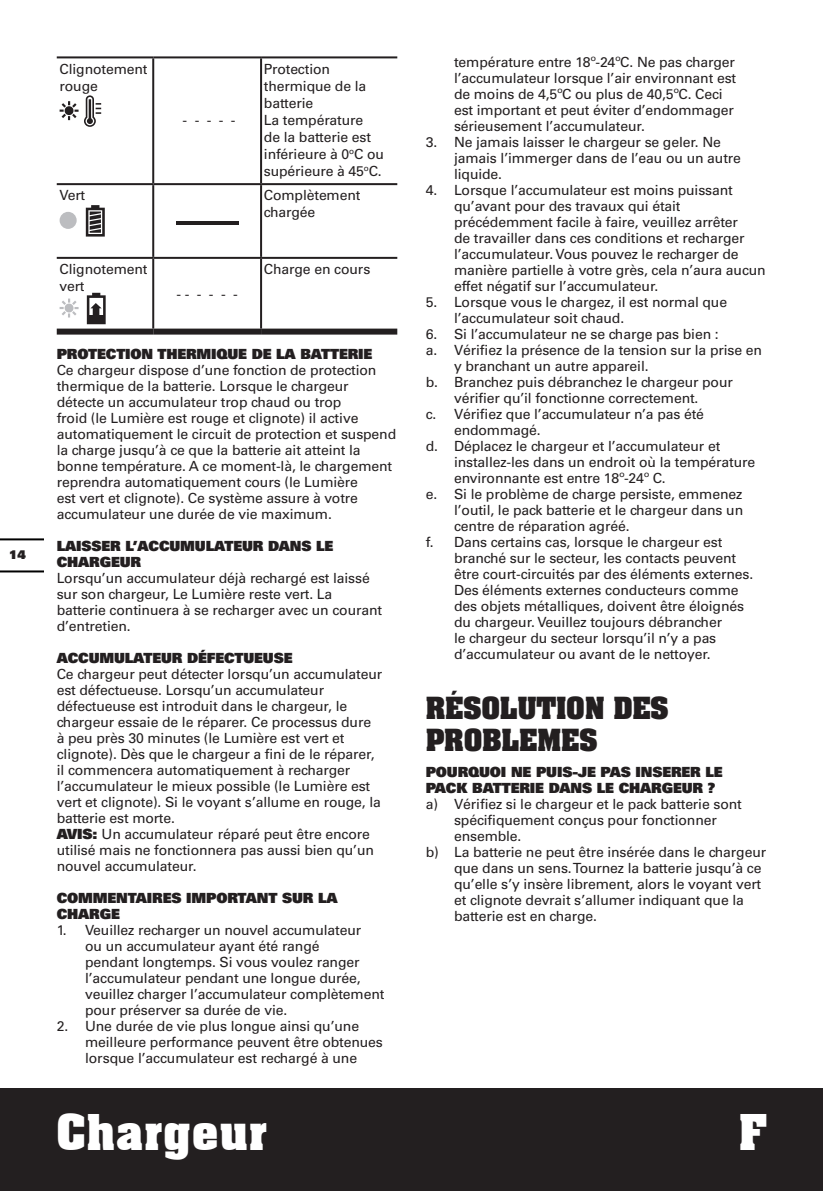
<style>
.page{position:relative;width:823px;height:1191px;background:#fff}
.page>*{position:absolute;margin:0;border:0;box-sizing:border-box;transform-origin:0 0}
.t1{font:700 48px "Aachen BT";color:#fff}
.t2{font:700 26px/32px "Aachen";letter-spacing:-.01em;color:#231f20}
.t3{font:14px/16px "Univers";letter-spacing:-.01em;color:#231f20}
.t4{font:900 14px/16px "Univers";letter-spacing:-.01em;color:#231f20}
.t5{font:900 12px "Univers";color:#231f20}
.s1{font-weight:900}
</style>
<div class="page">
<div style="left:0;top:1089px;width:822px;height:102px;background:#231f20"></div>
<hr style="left:0;top:570px;width:43px;height:2px;background:#000">
<hr style="left:0;top:538px;width:43px;height:2px;background:#000">
<hr style="left:57px;top:56px;width:96px;height:2px;background:#231f20">
<hr style="left:153px;top:56px;width:108px;height:2px;background:#231f20">
<hr style="left:152px;top:58px;width:2px;height:125px;background:#231f20">
<hr style="left:261px;top:56px;width:136px;height:2px;background:#231f20">
<hr style="left:260px;top:58px;width:2px;height:125px;background:#231f20">
<hr style="left:57px;top:183px;width:96px;height:2px;background:#231f20">
<hr style="left:153px;top:183px;width:108px;height:2px;background:#231f20">
<hr style="left:152px;top:185px;width:2px;height:72px;background:#231f20">
<hr style="left:261px;top:183px;width:136px;height:2px;background:#231f20">
<hr style="left:260px;top:185px;width:2px;height:72px;background:#231f20">
<hr style="left:152px;top:259px;width:2px;height:69px;background:#231f20">
<hr style="left:260px;top:259px;width:2px;height:69px;background:#231f20">
<div style="left:57px;top:328px;width:96px;height:6px;background:#231f20"></div>
<div style="left:153px;top:328px;width:108px;height:6px;background:#231f20"></div>
<div style="left:261px;top:328px;width:136px;height:6px;background:#231f20"></div>
<hr style="left:57px;top:257px;width:96px;height:2px;background:#231f20">
<hr style="left:153px;top:257px;width:108px;height:2px;background:#231f20">
<hr style="left:261px;top:257px;width:136px;height:2px;background:#231f20">
<svg style="left:60px;top:101px;width:18px;height:19px"></svg>
<svg style="left:84px;top:95px;width:17px;height:32px"></svg>
<div style="left:60px;top:212px;width:17px;height:17px;background:#bcbdc0;border-radius:50%"></div>
<svg style="left:86px;top:205px;width:19px;height:31px"></svg>
<hr style="left:176px;top:221px;width:62px;height:4px;background:#231f20">
<svg style="left:60px;top:298px;width:18px;height:19px"></svg>
<svg style="left:87px;top:293px;width:19px;height:31px"></svg>
<div style="left:88px;top:315px;width:16px;height:8px;background:#231f20"></div>
<p class="t5" style="left:9px;top:546px;width:18px">14</p>
<p class="t3" style="left:60px;top:60px;width:89px;line-height:17px">Clignotement rouge</p>
<p class="t3" style="left:182px;top:112px;width:54px">- - - - -</p>
<p class="t3" style="left:264px;top:60px;width:122px;line-height:17px">Protection thermique de la batterie<br>La température<br>de la batterie est inférieure à 0<sup>o</sup>C ou supérieure à 45<sup>o</sup>C.</p>
<p class="t3" style="left:60px;top:187px;width:27px">Vert</p>
<p class="t3" style="left:264px;top:187px;width:98px;line-height:17px">Complètement chargée</p>
<p class="t3" style="left:60px;top:261px;width:89px;line-height:17px">Clignotement vert</p>
<p class="t3" style="left:176px;top:286px;width:63px">- - - - - -</p>
<p class="t3" style="left:264px;top:261px;width:108px">Charge en cours</p>
<p class="t4" style="left:57px;top:345px;width:317px">PROTECTION THERMIQUE DE LA BATTERIE</p>
<p class="t3" style="left:57px;top:362px;width:341px">Ce chargeur dispose d’une fonction de protection thermique de la batterie. Lorsque le chargeur détecte un accumulateur trop chaud ou trop<br>froid (le Lumière est rouge et clignote) il active automatiquement le circuit de protection et suspend la charge jusqu’à ce que la batterie ait atteint la bonne température. A ce moment-là, le chargement reprendra automatiquement cours (le Lumière<br>est vert et clignote). Ce système assure à votre accumulateur une durée de vie maximum.</p>
<p class="t4" style="left:57px;top:537px;width:278px">LAISSER L’ACCUMULATEUR DANS LE<br>CHARGEUR</p>
<p class="t3" style="left:57px;top:570px;width:327px">Lorsqu’un accumulateur déjà rechargé est laissé sur son chargeur, Le Lumière reste vert. La batterie continuera à se recharger avec un courant d’entretien.</p>
<p class="t4" style="left:57px;top:649px;width:237px">ACCUMULATEUR DÉFECTUEUSE</p>
<p class="t3" style="left:57px;top:666px;width:327px">Ce chargeur peut détecter lorsqu’un accumulateur est défectueuse. Lorsqu’un accumulateur défectueuse est introduit dans le chargeur, le chargeur essaie de le réparer. Ce processus dure à peu près 30 minutes (le Lumière est vert et clignote). Dès que le chargeur a fini de le réparer, il commencera automatiquement à recharger l’accumulateur le mieux possible (le Lumière est vert et clignote). Si le voyant s’allume en rouge, la batterie est morte.<br><span class="s1">AVIS:</span> Un accumulateur réparé peut être encore utilisé mais ne fonctionnera pas aussi bien qu’un nouvel accumulateur.</p>
<p class="t4" style="left:57px;top:889px;width:282px">COMMENTAIRES IMPORTANT SUR LA<br>CHARGE</p>
<p class="t3" style="left:85px;top:922px;width:300px;text-indent:-28px">1. Veuillez recharger un nouvel accumulateur<br>ou un accumulateur ayant été rangé<br>pendant longtemps. Si vous voulez ranger l’accumulateur pendant une longue durée, veuillez charger l’accumulateur complètement pour préserver sa durée de vie.</p>
<p class="t3" style="left:85px;top:1018px;width:299px;text-indent:-28px">2. Une durée de vie plus longue ainsi qu’une meilleure performance peuvent être obtenues lorsque l’accumulateur est rechargé à une</p>
<p class="t3" style="left:454px;top:54px;width:283px">température entre 18º-24ºC. Ne pas charger l’accumulateur lorsque l’air environnant est de moins de 4,5ºC ou plus de 40,5ºC. Ceci est important et peut éviter d’endommager sérieusement l’accumulateur.</p>
<p class="t3" style="left:454px;top:134px;width:288px;text-indent:-28px">3. Ne jamais laisser le chargeur se geler. Ne jamais l’immerger dans de l’eau ou un autre liquide.</p>
<p class="t3" style="left:454px;top:182px;width:313px;text-indent:-28px">4. Lorsque l’accumulateur est moins puissant qu’avant pour des travaux qui était précédemment facile à faire, veuillez arrêter<br>de travailler dans ces conditions et recharger l’accumulateur. Vous pouvez le recharger de manière partielle à votre grès, cela n’aura aucun effet négatif sur l’accumulateur.</p>
<p class="t3" style="left:454px;top:294px;width:274px;text-indent:-28px">5. Lorsque vous le chargez, il est normal que l’accumulateur soit chaud.</p>
<p class="t3" style="left:425px;top:326px;width:294px">6. Si l’accumulateur ne se charge pas bien :</p>
<p class="t3" style="left:425px;top:342px;width:337px">a. Vérifiez la présence de la tension sur la prise en</p>
<p class="t3" style="left:454px;top:358px;width:196px">y branchant un autre appareil.</p>
<p class="t3" style="left:425px;top:374px;width:308px">b. Branchez puis débranchez le chargeur pour</p>
<p class="t3" style="left:454px;top:390px;width:246px">vérifier qu’il fonctionne correctement.</p>
<p class="t3" style="left:425px;top:406px;width:280px">c. Vérifiez que l’accumulateur n’a pas été</p>
<p class="t3" style="left:454px;top:422px;width:88px">endommagé.</p>
<p class="t3" style="left:425px;top:438px;width:296px">d. Déplacez le chargeur et l’accumulateur et</p>
<p class="t3" style="left:454px;top:454px;width:302px">installez-les dans un endroit où la température</p>
<p class="t3" style="left:454px;top:470px;width:213px">environnante est entre 18º-24º C.</p>
<p class="t3" style="left:425px;top:486px;width:318px">e. Si le problème de charge persiste, emmenez</p>
<p class="t3" style="left:454px;top:502px;width:290px">l’outil, le pack batterie et le chargeur dans un</p>
<p class="t3" style="left:454px;top:518px;width:177px">centre de réparation agréé.</p>
<p class="t3" style="left:425px;top:534px;width:298px">f. Dans certains cas, lorsque le chargeur est</p>
<p class="t3" style="left:454px;top:550px;width:283px">branché sur le secteur, les contacts peuvent</p>
<p class="t3" style="left:454px;top:566px;width:300px">être court-circuités par des éléments externes.</p>
<p class="t3" style="left:454px;top:582px;width:286px">Des éléments externes conducteurs comme</p>
<p class="t3" style="left:454px;top:598px;width:291px">des objets métalliques, doivent être éloignés</p>
<p class="t3" style="left:454px;top:614px;width:269px">du chargeur. Veuillez toujours débrancher</p>
<p class="t3" style="left:454px;top:630px;width:263px">le chargeur du secteur lorsqu’il n’y a pas</p>
<p class="t3" style="left:454px;top:646px;width:258px">d’accumulateur ou avant de le nettoyer.</p>
<h2 class="t2" style="left:425px;top:691px;width:245px">RÉSOLUTION DES<br>PROBLEMES</h2>
<p class="t4" style="left:425px;top:763px;width:298px">POURQUOI NE PUIS-JE PAS INSERER LE<br>PACK BATTERIE DANS LE CHARGEUR ?</p>
<p class="t3" style="left:425px;top:796px;width:317px">a) Vérifiez si le chargeur et le pack batterie sont</p>
<p class="t3" style="left:454px;top:812px;width:264px">spécifiquement conçus pour fonctionner</p>
<p class="t3" style="left:454px;top:828px;width:69px">ensemble.</p>
<p class="t3" style="left:425px;top:844px;width:342px">b) La batterie ne peut être insérée dans le chargeur</p>
<p class="t3" style="left:454px;top:860px;width:309px">que dans un sens. Tournez la batterie jusqu’à ce</p>
<p class="t3" style="left:454px;top:876px;width:308px">qu’elle s’y insère librement, alors le voyant vert</p>
<p class="t3" style="left:454px;top:892px;width:291px">et clignote devrait s’allumer indiquant que la</p>
<p class="t3" style="left:454px;top:908px;width:144px">batterie est en charge.</p>
<h1 class="t1" style="left:56px;top:1102px;width:213px">Chargeur</h1>
<h1 class="t1" style="left:738px;top:1102px;width:30px">F</h1>
</div>
